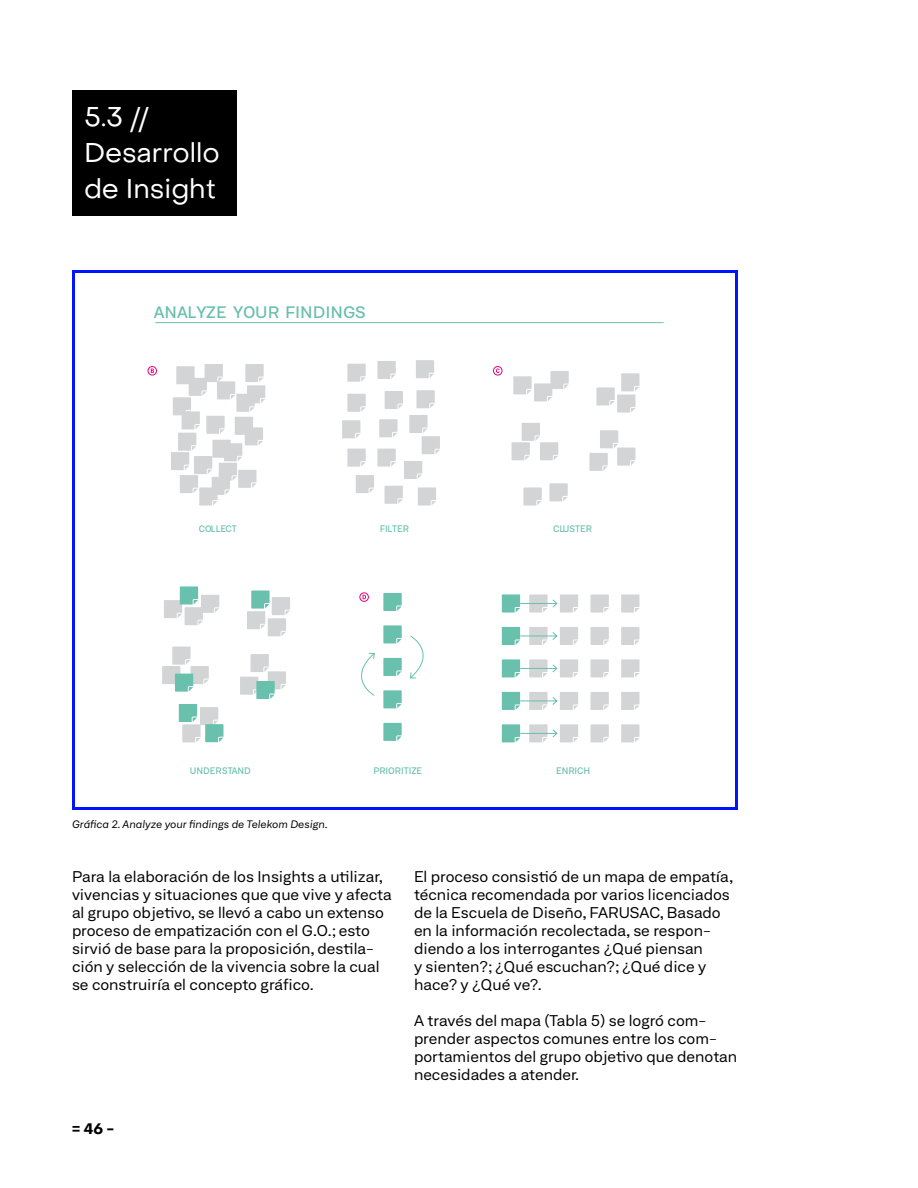
<style>
.page{position:relative;width:918px;height:1188px;background:#fff}
.page>*{position:absolute;margin:0;border:0;box-sizing:border-box;transform-origin:0 0}
.t1{font:27px/36px "Object Sans";color:#fff}
.t2{font:500 16.05px "Neufile Grotesk";color:#69c0ac;scale:1.06 1}
.t3{font:expanded 15px/18px "Neufile Grotesk";color:#000}
.t4{font:700 15px "Object Sans";color:#000}
.t5{font:italic expanded 10.5px "Neufile Grotesk";color:#000}
.t6{font:500 9.15px "Neufile Grotesk";color:#69c0ac}
</style>
<div class="page">
<div style="left:72px;top:90px;width:164px;height:126px;background:#000"></div>
<svg style="left:383px;top:593px;width:19px;height:18px"></svg>
<svg style="left:361px;top:625px;width:63px;height:83px"></svg>
<svg style="left:383px;top:723px;width:19px;height:18px"></svg>
<svg style="left:171px;top:364px;width:94px;height:142px"></svg>
<svg style="left:347px;top:364px;width:19px;height:18px"></svg>
<svg style="left:377px;top:361px;width:19px;height:18px"></svg>
<svg style="left:416px;top:360px;width:18px;height:18px"></svg>
<svg style="left:416px;top:390px;width:19px;height:18px"></svg>
<svg style="left:409px;top:415px;width:31px;height:39px"></svg>
<svg style="left:379px;top:419px;width:19px;height:18px"></svg>
<svg style="left:385px;top:391px;width:18px;height:18px"></svg>
<svg style="left:347px;top:394px;width:19px;height:18px"></svg>
<svg style="left:342px;top:420px;width:18px;height:18px"></svg>
<svg style="left:347px;top:449px;width:19px;height:18px"></svg>
<svg style="left:377px;top:449px;width:19px;height:18px"></svg>
<svg style="left:404px;top:461px;width:18px;height:18px"></svg>
<svg style="left:418px;top:487px;width:18px;height:19px"></svg>
<svg style="left:385px;top:486px;width:18px;height:18px"></svg>
<svg style="left:356px;top:475px;width:18px;height:18px"></svg>
<svg style="left:549px;top:483px;width:19px;height:18px"></svg>
<svg style="left:523px;top:487px;width:19px;height:19px"></svg>
<svg style="left:589px;top:430px;width:46px;height:41px"></svg>
<svg style="left:512px;top:423px;width:46px;height:37px"></svg>
<svg style="left:513px;top:371px;width:56px;height:30px"></svg>
<svg style="left:596px;top:373px;width:43px;height:40px"></svg>
<svg style="left:164px;top:586px;width:55px;height:39px"></svg>
<svg style="left:247px;top:591px;width:43px;height:45px"></svg>
<svg style="left:162px;top:647px;width:47px;height:45px"></svg>
<svg style="left:240px;top:654px;width:46px;height:45px"></svg>
<svg style="left:179px;top:704px;width:45px;height:38px"></svg>
<div style="left:148px;top:366px;width:9px;height:9px;border:1px solid #e2047a;border-radius:50%"></div>
<svg style="left:151px;top:369px;width:3px;height:4px"></svg>
<div style="left:493px;top:366px;width:9px;height:9px;border:1px solid #e2047a;border-radius:50%"></div>
<svg style="left:496px;top:369px;width:4px;height:4px"></svg>
<svg style="left:621px;top:594px;width:18px;height:19px"></svg>
<svg style="left:591px;top:594px;width:18px;height:19px"></svg>
<svg style="left:502px;top:594px;width:76px;height:19px"></svg>
<svg style="left:621px;top:627px;width:18px;height:18px"></svg>
<svg style="left:591px;top:627px;width:18px;height:18px"></svg>
<svg style="left:502px;top:627px;width:76px;height:18px"></svg>
<svg style="left:621px;top:659px;width:18px;height:18px"></svg>
<svg style="left:591px;top:659px;width:18px;height:18px"></svg>
<svg style="left:502px;top:659px;width:76px;height:18px"></svg>
<svg style="left:621px;top:692px;width:18px;height:18px"></svg>
<svg style="left:591px;top:692px;width:18px;height:18px"></svg>
<svg style="left:502px;top:692px;width:76px;height:18px"></svg>
<svg style="left:621px;top:724px;width:18px;height:18px"></svg>
<svg style="left:591px;top:724px;width:18px;height:18px"></svg>
<svg style="left:502px;top:724px;width:76px;height:18px"></svg>
<hr style="left:156px;top:322px;width:505px;height:1px;background:#69c0ac">
<div style="left:360px;top:593px;width:9px;height:9px;border:1px solid #e2047a;border-radius:50%"></div>
<div style="left:72px;top:270px;width:666px;height:540px;border:3px solid #0014ff"></div>
<h1 class="t1" style="left:84px;top:99px;width:137px">5.3 //<br>Desarrollo de Insight</h1>
<p class="t2" style="left:154px;top:302px;width:201px">ANALYZE YOUR FINDINGS</p>
<p class="t6" style="left:199px;top:523px;width:40px">COLLECT</p>
<p class="t6" style="left:380px;top:523px;width:31px">FILTER</p>
<p class="t6" style="left:190px;top:765px;width:63px">UNDERSTAND</p>
<p class="t5" style="left:72px;top:818px;width:257px">Gráfica 2. Analyze your findings de Telekom Design.</p>
<p class="t6" style="left:373px;top:765px;width:50px">PRIORITIZE</p>
<p class="t6" style="left:553px;top:523px;width:40px">CLUSTER</p>
<p class="t6" style="left:556px;top:765px;width:36px">ENRICH</p>
<p class="t3" style="left:72px;top:867px;width:321px">Para la elaboración de los Insights a utilizar, vivencias y situaciones que que vive y afecta al grupo objetivo, se llevó a cabo un extenso proceso de empatización con el G.O.; esto sirvió de base para la proposición, destila&shy;ción y selección de la vivencia sobre la cual se construiría el concepto gráfico.</p>
<p class="t4" style="left:72px;top:1120px;width:44px">= 46 -</p>
<p class="t3" style="left:414px;top:867px;width:321px">El proceso consistió de un mapa de empatía, técnica recomendada por varios licenciados de la Escuela de Diseño, FARUSAC, Basado en la información recolectada, se respon&shy;diendo a los interrogantes ¿Qué piensan<br>y sienten?; ¿Qué escuchan?; ¿Qué dice y hace? y ¿Qué ve?.</p>
<p class="t3" style="left:414px;top:1011px;width:325px">A través del mapa (Tabla 5) se logró com&shy;prender aspectos comunes entre los com&shy;portamientos del grupo objetivo que denotan necesidades a atender.</p>
</div>
